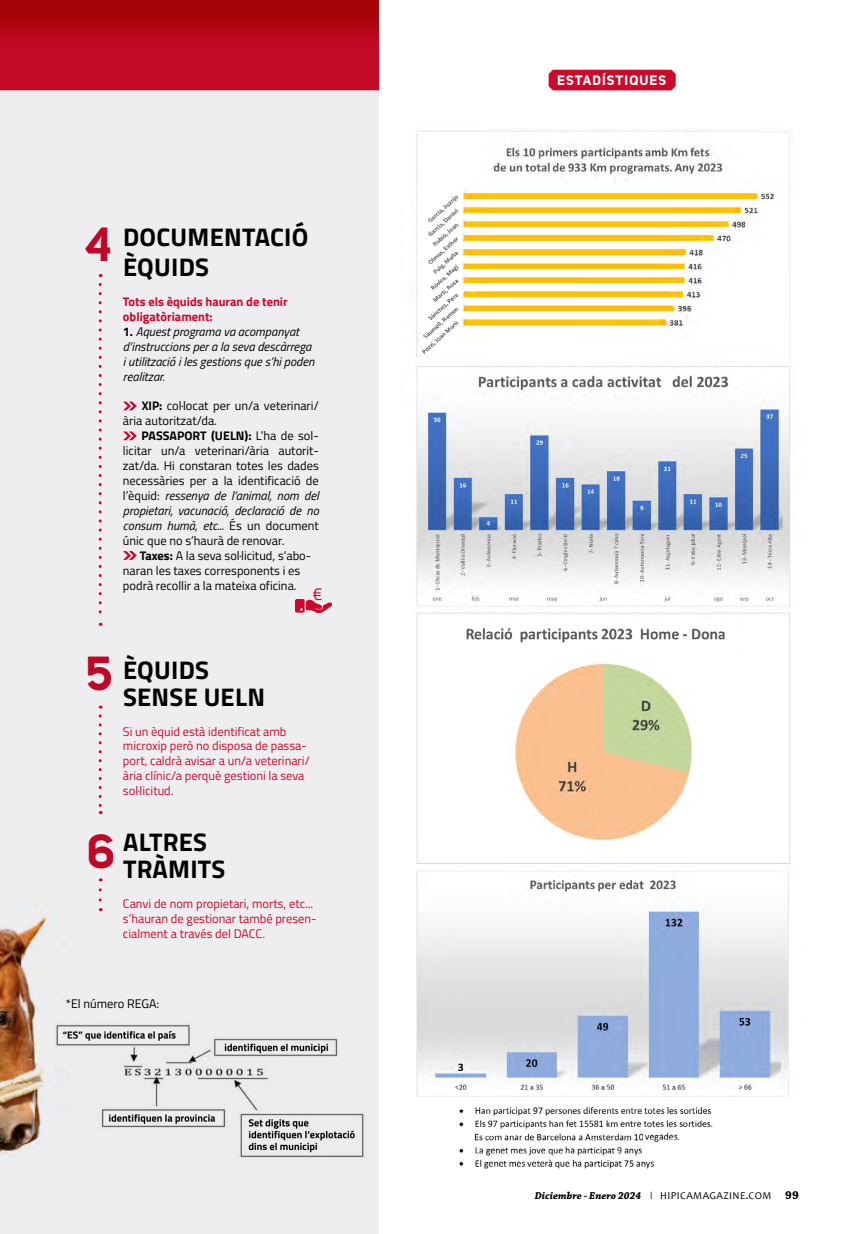
<style>
.page{position:relative;width:851px;height:1234px;background:#fff}
.page>*{position:absolute;margin:0;border:0;box-sizing:border-box;transform-origin:0 0}
.t1{font:700 47.25px "Uni Sans";color:#cd082b}
.t2{font:700 25.5px/27px "Titillium Web";letter-spacing:.01em;color:#000}
.t3{font:17.4px "Titillium Web";color:#cd082b}
.t4{font:700 13.5px "Uni Sans";letter-spacing:.08em;color:#fff}
.t5{font:12.45px/15px "Titillium Web";color:#000}
.t6{font:12.45px/15px "Titillium Web";color:#cd082b}
.t7{font:italic 12.45px/15px "Titillium Web";color:#000}
.t8{font:700 12.45px/15px "Titillium Web";color:#cd082b}
.t9{font:italic 700 10.5px "Chaparral Pro";color:#000}
.s1{font-weight:700;font-style:normal}
.s2{font-weight:700}
.s3{font-style:italic}
.s4{font-family:"Titillium Web";font-weight:300;font-style:normal}
.s5{font-family:"Candara";font-weight:400;font-style:normal}
.s6{font-style:normal;font-size:12px}
</style>
<div class="page">
<div style="left:0;top:54px;width:378px;height:1179px;background:#eeeef0"></div>
<img style="left:416px;top:90px;width:374px;height:268px">
<img style="left:416px;top:366px;width:374px;height:241px">
<img style="left:422px;top:168px;width:39px;height:188px">
<img style="left:416px;top:612px;width:374px;height:485px">
<img style="left:459px;top:1107px;width:254px;height:62px">
<img style="left:473px;top:1129px;width:170px;height:13px">
<img style="left:643px;top:1129px;width:44px;height:13px">
<img style="left:460px;top:619px;width:276px;height:33px">
<svg style="left:123px;top:401px;width:14px;height:9px"></svg>
<svg style="left:123px;top:431px;width:14px;height:9px"></svg>
<svg style="left:123px;top:551px;width:14px;height:8px"></svg>
<div style="left:0;top:0;width:378px;height:54px;background:linear-gradient(to bottom,#9f0401,#c60927)"></div>
<div style="left:548px;top:70px;width:127px;height:20px;background:#cd082b"></div>
<svg style="left:99px;top:284px;width:3px;height:341px"></svg>
<svg style="left:99px;top:715px;width:3px;height:98px"></svg>
<svg style="left:99px;top:889px;width:3px;height:21px"></svg>
<img style="left:0;top:770px;width:86px;height:463px">
<img style="left:52px;top:1018px;width:316px;height:144px">
<img style="left:295px;top:599px;width:36px;height:13px">
<h1 class="t1" style="left:85px;top:215px;width:28px">4</h1>
<h2 class="t2" style="left:123px;top:220px;width:187px;line-height:30.6px">DOCUMENTACIÓ<br>ÈQUIDS</h2>
<p class="t8" style="left:123px;top:294px;width:166px">Tots els èquids hauran de tenir obligatòriament:</p>
<p class="t7" style="left:123px;top:323px;width:193px"><span class="s1">1.</span> Aquest programa va acompanyat d’instruccions per a la seva descàrrega i utilització i les gestions que s’hi poden realitzar.</p>
<p class="t5" style="left:123px;top:398px;width:197px;text-indent:19px"><span class="s2">XIP:</span> col·locat per un/a veterinari/ ària autoritzat/da.</p>
<p class="t5" style="left:123px;top:427px;width:197px;text-indent:19px"><span class="s2">PASSAPORT (UELN):</span> L’ha de sol· licitar un/a veterinari/ària autorit&shy;zat/da. Hi constaran totes les dades necessàries per a la identificació de l’èquid: <span class="s3">ressenya de l’animal, nom del propietari, vacunació, declaració de no consum humà, etc...</span> És un document únic que no s’haurà de renovar.</p>
<p class="t5" style="left:123px;top:547px;width:190px;text-indent:17px"><span class="s2">Taxes:</span> A la seva sol·licitud, s’abo&shy;naran les taxes corresponents i es podrà recollir a la mateixa oficina.</p>
<h3 class="t3" style="left:313px;top:581px;width:11px">€</h3>
<h1 class="t1" style="left:85px;top:644px;width:28px">5</h1>
<h1 class="t1" style="left:86px;top:822px;width:30px">6</h1>
<h2 class="t2" style="left:123px;top:654px;width:143px">ÈQUIDS<br>SENSE UELN</h2>
<p class="t6" style="left:123px;top:723px;width:188px">Si un èquid està identificat amb microxip però no disposa de passa&shy;port, caldrà avisar a un/a veterinari/ ària clínic/a perquè gestioni la seva sol·licitud.</p>
<h2 class="t2" style="left:123px;top:827px;width:104px">ALTRES<br>TRÀMITS</h2>
<p class="t6" style="left:123px;top:895px;width:195px">Canvi de nom propietari, morts, etc... s’hauran de gestionar també presen&shy;cialment a través del DACC.</p>
<p class="t5" style="left:66px;top:994px;width:95px">*El número REGA:</p>
<p class="t4" style="left:557px;top:72px;width:110px">ESTADÍSTIQUES</p>
<p class="t9" style="left:534px;top:1189px;width:265px">Diciembre - Enero 2024 <span class="s4">I</span> <span class="s5">HIPICAMAGAZINE.COM</span> <span class="s6">99</span></p>
</div>
